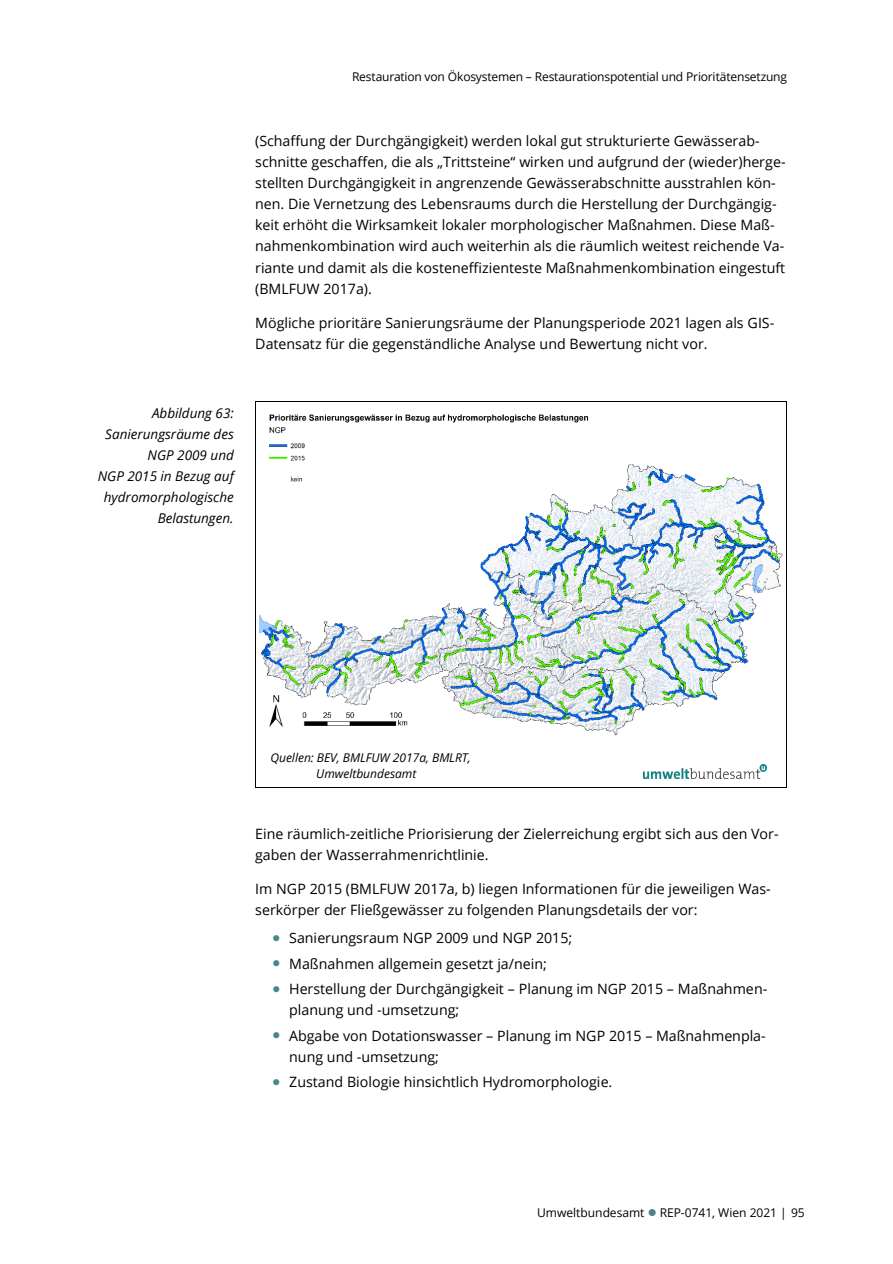
<style>
.page{position:relative;width:893px;height:1264px;background:#fff}
.page>*{position:absolute;margin:0;border:0;box-sizing:border-box;transform-origin:0 0}
.t1{font:14.25px/21px "Open Sans";color:#000}
.t2{font:italic 13.5px/21px "Open Sans";color:#000;text-align:right}
.t3{font:12px "Open Sans";letter-spacing:-.01em;color:#000}
.t4{font:italic 12px/16.2px "Open Sans";color:#000}
.s1{color:#4a8588}
</style>
<div class="page">
<hr style="left:256px;top:401px;width:530px;height:1px;background:#000">
<hr style="left:255px;top:404px;width:1px;height:338px;background:#000">
<hr style="left:786px;top:404px;width:1px;height:338px;background:#000">
<hr style="left:255px;top:746px;width:1px;height:40px;background:#000">
<hr style="left:256px;top:786px;width:306px;height:1px;background:#000">
<hr style="left:562px;top:786px;width:224px;height:1px;background:#000">
<hr style="left:786px;top:746px;width:1px;height:40px;background:#000">
<img style="left:259px;top:414px;width:523px;height:322px">
<img style="left:644px;top:764px;width:123px;height:14px">
<p class="t3" style="left:352px;top:68px;width:437px">Restauration von Ökosystemen – Restaurationspotential und Prioritätensetzung</p>
<p class="t1" style="left:255px;top:130px;width:532px">(Schaffung der Durchgängigkeit) werden lokal gut strukturierte Gewässerab&shy;schnitte geschaffen, die als „Trittsteine“ wirken und aufgrund der (wieder)herge&shy;stellten Durchgängigkeit in angrenzende Gewässerabschnitte ausstrahlen kön&shy;nen. Die Vernetzung des Lebensraums durch die Herstellung der Durchgängig&shy;keit erhöht die Wirksamkeit lokaler morphologischer Maßnahmen. Diese Maß&shy;nahmenkombination wird auch weiterhin als die räumlich weitest reichende Va&shy;riante und damit als die kosteneffizienteste Maßnahmenkombination eingestuft (BMLFUW 2017a).</p>
<p class="t1" style="left:255px;top:312px;width:521px">Mögliche prioritäre Sanierungsräume der Planungsperiode 2021 lagen als GIS-<br>Datensatz für die gegenständliche Analyse und Bewertung nicht vor.</p>
<p class="t2" style="left:98px;top:402px;width:138px">Abbildung 63:<br>Sanierungsräume des<br>NGP 2009 und<br>NGP 2015 in Bezug auf hydromorphologische<br>Belastungen.</p>
<p class="t4" style="left:316px;top:748px;width:156px;text-indent:-46px">Quellen: BEV, BMLFUW 2017a, BMLRT,<br>Umweltbundesamt</p>
<p class="t1" style="left:255px;top:822px;width:525px">Eine räumlich-zeitliche Priorisierung der Zielerreichung ergibt sich aus den Vor&shy;gaben der Wasserrahmenrichtlinie.</p>
<p class="t1" style="left:255px;top:878px;width:517px">Im NGP 2015 (BMLFUW 2017a, b) liegen Informationen für die jeweiligen Was&shy;serkörper der Fließgewässer zu folgenden Planungsdetails der vor:</p>
<p class="t1" style="left:272px;top:926px;width:301px"><span class="s1">●</span> Sanierungsraum NGP 2009 und NGP 2015;</p>
<p class="t1" style="left:272px;top:952px;width:276px"><span class="s1">●</span> Maßnahmen allgemein gesetzt ja/nein;</p>
<p class="t1" style="left:289px;top:977px;width:479px;text-indent:-17px"><span class="s1">●</span> Herstellung der Durchgängigkeit – Planung im NGP 2015 – Maßnahmen&shy;planung und -umsetzung;</p>
<p class="t1" style="left:289px;top:1024px;width:478px;text-indent:-17px"><span class="s1">●</span> Abgabe von Dotationswasser – Planung im NGP 2015 – Maßnahmenpla&shy;nung und -umsetzung;</p>
<p class="t1" style="left:272px;top:1070px;width:342px"><span class="s1">●</span> Zustand Biologie hinsichtlich Hydromorphologie.</p>
<p class="t3" style="left:537px;top:1204px;width:269px">Umweltbundesamt <span class="s1">●</span> REP-0741, Wien 2021 | 95</p>
</div>
